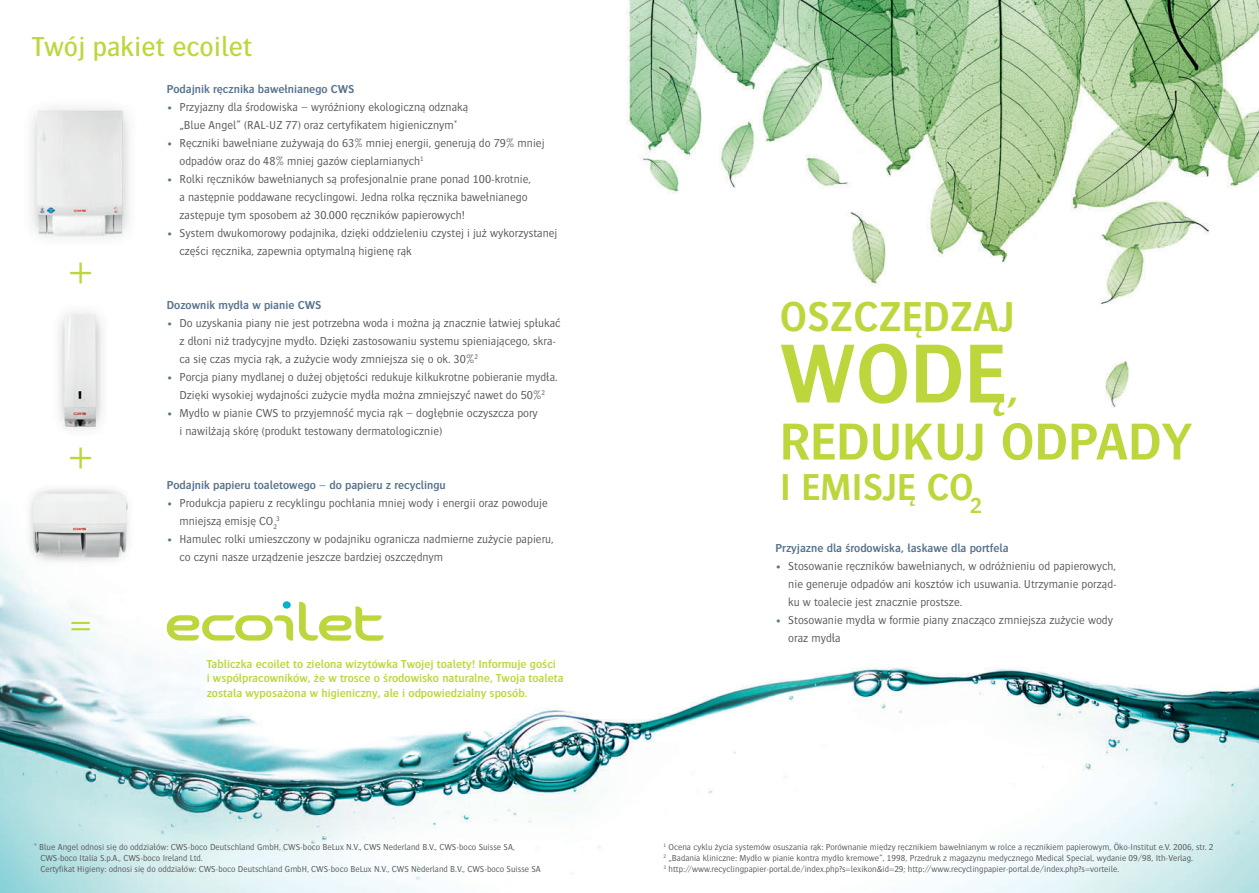
<style>
.page{position:relative;width:1259px;height:893px;background:#fff}
.page>*{position:absolute;margin:0;border:0;box-sizing:border-box;transform-origin:0 0}
.t1{font:600 87px "Bosis Pro";color:#bdd63c}
.t2{font:600 54px "Bosis Pro";color:#bdd63c}
.t3{font:600 43.5px "Bosis Pro";color:#bdd63c}
.t4{font:600 39px "Bosis Pro";color:#bdd63c}
.t5{font:500 28.5px "Bosis Pro";color:#bdd63c}
.t6{font:300 12px/18px "Bosis Pro";color:#57585a}
.t7{font:600 12px/14.4px "Bosis Pro";color:#bdd63c}
.t8{font:600 12px "Bosis Pro";color:#56728c}
.t9{font:300 12px "Bosis Pro";color:#56728c}
.t10{font:300 9px/10.8px "Bosis Pro";color:#57585a}
.t11{font:300 7.05px "Bosis Pro";color:#57585a}
.s1{font-size:43.5px}
</style>
<div class="page">
<img style="left:0;top:0;width:1259px;height:893px">
<svg style="left:299px;top:602px;width:85px;height:39px"></svg>
<svg style="left:167px;top:601px;width:126px;height:40px"></svg>
<svg style="left:71px;top:622px;width:19px;height:8px"></svg>
<svg style="left:70px;top:448px;width:21px;height:20px"></svg>
<svg style="left:70px;top:263px;width:21px;height:21px"></svg>
<h3 class="t5" style="left:32px;top:31px;width:222px">Twój pakiet ecoilet</h3>
<p class="t8" style="left:167px;top:82px;width:189px">Podajnik ręcznika bawełnianego CWS</p>
<p class="t6" style="left:179px;top:98px;width:379px">Przyjazny dla środowiska – wyróżniony ekologiczną odznaką<br>„Blue Angel” (RAL-UZ 77) oraz certyfikatem higienicznym*<br>Ręczniki bawełniane zużywają do 63% mniej energii, generują do 79% mniej odpadów oraz do 48% mniej gazów cieplarnianych<sup>1<br></sup>Rolki ręczników bawełnianych są profesjonalnie prane ponad 100-krotnie,<br>a następnie poddawane recyclingowi. Jedna rolka ręcznika bawełnianego zastępuje tym sposobem aż 30.000 ręczników papierowych!<br>System dwukomorowy podajnika, dzięki oddzieleniu czystej i już wykorzystanej części ręcznika, zapewnia optymalną higienę rąk</p>
<p class="t9" style="left:167px;top:100px;width:8px">•</p>
<p class="t9" style="left:167px;top:136px;width:8px">•</p>
<p class="t9" style="left:167px;top:172px;width:8px">•</p>
<p class="t9" style="left:167px;top:226px;width:8px">•</p>
<p class="t8" style="left:167px;top:298px;width:156px">Dozownik mydła w pianie CWS</p>
<p class="t6" style="left:179px;top:314px;width:382px">Do uzyskania piany nie jest potrzebna woda i można ją znacznie łatwiej spłukać z dłoni niż tradycyjne mydło. Dzięki zastosowaniu systemu spieniającego, skra&shy;ca się czas mycia rąk, a zużycie wody zmniejsza się o ok. 30%<sup>2<br></sup>Porcja piany mydlanej o dużej objętości redukuje kilkukrotne pobieranie mydła.<br>Dzięki wysokiej wydajności zużycie mydła można zmniejszyć nawet do 50%<sup>2<br></sup>Mydło w pianie CWS to przyjemność mycia rąk – dogłębnie oczyszcza pory<br>i nawilżają skórę (produkt testowany dermatologicznie)</p>
<p class="t9" style="left:167px;top:316px;width:8px">•</p>
<p class="t9" style="left:167px;top:370px;width:8px">•</p>
<p class="t9" style="left:167px;top:406px;width:8px">•</p>
<p class="t8" style="left:167px;top:478px;width:280px">Podajnik papieru toaletowego – do papieru z recyclingu</p>
<p class="t6" style="left:179px;top:494px;width:370px">Produkcja papieru z recyklingu pochłania mniej wody i energii oraz powoduje mniejszą emisję CO<sub>2</sub></p>
<p class="t9" style="left:167px;top:496px;width:8px">•</p>
<p class="t9" style="left:167px;top:532px;width:8px">•</p>
<p class="t11" style="left:276px;top:515px;width:5px">3</p>
<p class="t6" style="left:179px;top:530px;width:376px">Hamulec rolki umieszczony w podajniku ogranicza nadmierne zużycie papieru, co czyni nasze urządzenie jeszcze bardziej oszczędnym</p>
<p class="t7" style="left:207px;top:656px;width:358px">Tabliczka ecoilet to zielona wizytówka Twojej toalety! Informuje gości<br>i współpracowników, że w trosce o środowisko naturalne, Twoja toaleta została wyposażona w higieniczny, ale i odpowiedzialny sposób.</p>
<p class="t10" style="left:40px;top:842px;width:502px;text-indent:-6px">* Blue Angel odnosi się do oddziałów: CWS-boco Deutschland GmbH, CWS-boco BeLux N.V., CWS Nederland B.V., CWS-boco Suisse SA,<br>CWS-boco Italia S.p.A., CWS-boco Ireland Ltd.<br>Certyfikat Higieny: odnosi się do oddziałów: CWS-boco Deutschland GmbH, CWS-boco BeLux N.V., CWS Nederland B.V., CWS-boco Suisse SA</p>
<h3 class="t3" style="left:780px;top:291px;width:236px">OSZCZĘDZAJ</h3>
<h1 class="t1" style="left:780px;top:324px;width:239px">WODĘ<span class="s1">,</span></h1>
<h2 class="t2" style="left:780px;top:411px;width:414px">REDUKUJ ODPADY</h2>
<h3 class="t4" style="left:780px;top:465px;width:204px">I EMISJĘ CO<sub>2</sub></h3>
<p class="t8" style="left:775px;top:541px;width:235px">Przyjazne dla środowiska, łaskawe dla portfela</p>
<p class="t6" style="left:788px;top:556px;width:330px">Stosowanie ręczników bawełnianych, w odróżnieniu od papierowych, nie generuje odpadów ani kosztów ich usuwania. Utrzymanie porząd&shy;ku w toalecie jest znacznie prostsze.<br>Stosowanie mydła w formie piany znacząco zmniejsza zużycie wody oraz mydła</p>
<p class="t9" style="left:775px;top:559px;width:8px">•</p>
<p class="t9" style="left:775px;top:613px;width:8px">•</p>
<p class="t10" style="left:663px;top:842px;width:551px"><sup>1</sup> Ocena cyklu życia systemów osuszania rąk: Porównanie między ręcznikiem bawełnianym w rolce a ręcznikiem papierowym, Öko-Institut e.V. 2006, str. 2<br><sup>2</sup> „Badania kliniczne: Mydło w pianie kontra mydło kremowe”, 1998, Przedruk z magazynu medycznego Medical Special, wydanie 09/98, Ith-Verlag.<br><sup>3</sup> http://www.recyclingpapier-portal.de/index.php?s=lexikon&amp;id=29; http://www.recyclingpapier-portal.de/index.php?s=vorteile.</p>
</div>
